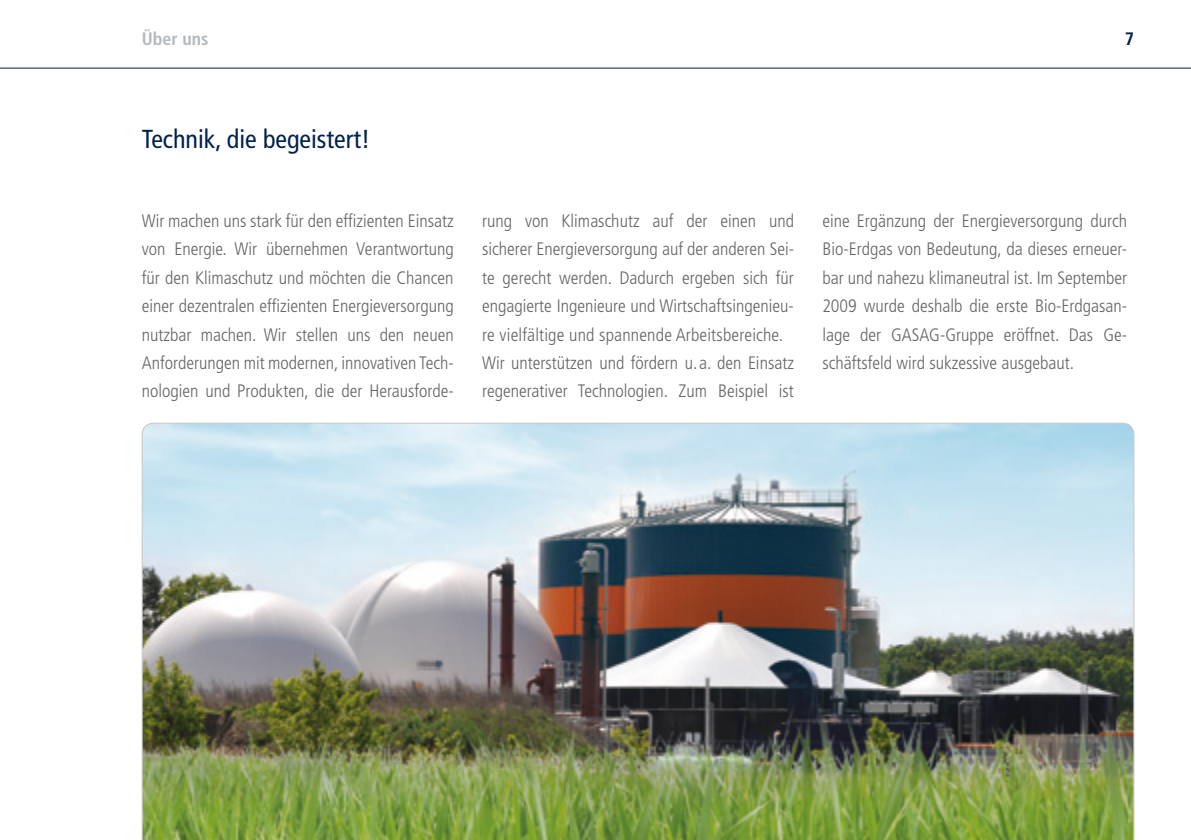
<style>
.page{position:relative;width:1191px;height:840px;background:#fff}
.page>*{position:absolute;margin:0;border:0;box-sizing:border-box;transform-origin:0 0}
.t1{font:condensed 26px "Frutiger";color:#00224b}
.t2{font:300 condensed 18px/28.4px "Frutiger";color:#646567;text-align:justify}
.t3{font:700 condensed 18px "Frutiger";color:#b3b9bd}
.t4{font:700 condensed 18px "Frutiger";color:#00224b}
</style>
<div class="page">
<hr style="left:0;top:68px;width:1191px;height:1px;background:#00224b">
<img style="left:142px;top:422px;width:992px;height:417px">
<p class="t3" style="left:142px;top:28px;width:68px">Über uns</p>
<p class="t4" style="left:1124px;top:28px;width:11px">7</p>
<h1 class="t1" style="left:142px;top:124px;width:230px">Technik, die begeistert!</h1>
<p class="t2" style="left:142px;top:207px;width:313px">Wir machen uns stark für den effizienten Einsatz von Energie. Wir übernehmen Verantwortung für den Klimaschutz und möchten die Chancen einer dezentralen effizienten Energieversorgung nutzbar machen. Wir stellen uns den neuen Anforderungen mit modernen, innovativen Tech&shy;nologien und Produkten, die der Herausforde-</p>
<p class="t2" style="left:482px;top:207px;width:313px;text-align:left">rung von Klimaschutz auf der einen und sicherer Energieversorgung auf der anderen Sei&shy;te gerecht werden. Dadurch ergeben sich für engagierte Ingenieure und Wirtschaftsingenieu&shy;re vielfältige und spannende Arbeitsbereiche.<br>Wir unterstützen und fördern u.a. den Einsatz regenerativer Technologien. Zum Beispiel ist</p>
<p class="t2" style="left:822px;top:207px;width:306px">eine Ergänzung der Energieversorgung durch Bio-Erdgas von Bedeutung, da dieses erneuer&shy;bar und nahezu klimaneutral ist. Im September 2009 wurde deshalb die erste Bio-Erdgasan&shy;lage der GASAG-Gruppe eröffnet. Das Ge&shy;schäftsfeld wird sukzessive ausgebaut.</p>
</div>
